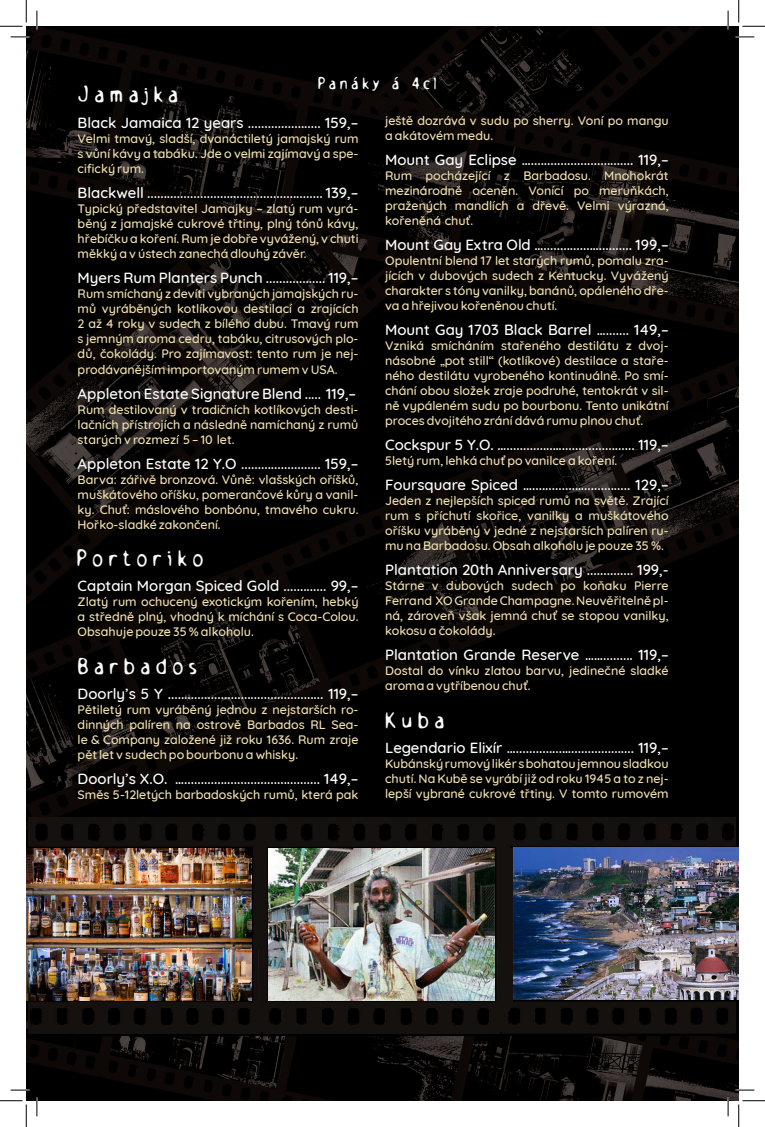
<style>
.page{position:relative;width:765px;height:1127px;background:#fff}
.page>*{position:absolute;margin:0;border:0;box-sizing:border-box;transform-origin:0 0}
.zeme_novy_nadpisy_rumak{font:22.5px "Holstein";letter-spacing:.25em;color:#fafafa}
.t1{font:16.25px "Holstein";letter-spacing:.25em;color:#fdfdfd}
.nadpis_rumak{font:500 15px "Quicksand";color:#fff}
.text_rumak_popis{font:500 15px "Quicksand";color:#fff}
.text_rumak_popis-2{font:500 12.5px/15px "Quicksand";color:#f1e0b0;text-align:justify}
.nadpis_rumak-2{font:500 12.5px/15px "Quicksand";color:#f1e0b0;text-align:justify}
</style>
<div class="page">
<img style="left:26px;top:26px;width:712px;height:1074px">
<img style="left:28px;top:816px;width:707px;height:219px">
<div style="left:504px;top:847px;width:8px;height:160px;background:#15110f"></div>
<img style="left:26px;top:847px;width:225px;height:153px">
<img style="left:513px;top:847px;width:225px;height:152px">
<img style="left:269px;top:847px;width:225px;height:153px">
<svg style="left:11px;top:36px;width:18px;height:2px"></svg>
<svg style="left:735px;top:36px;width:19px;height:2px"></svg>
<svg style="left:11px;top:1088px;width:18px;height:2px"></svg>
<svg style="left:735px;top:1088px;width:19px;height:2px"></svg>
<svg style="left:36px;top:11px;width:2px;height:18px"></svg>
<svg style="left:36px;top:1097px;width:2px;height:18px"></svg>
<svg style="left:727px;top:11px;width:2px;height:18px"></svg>
<svg style="left:727px;top:1097px;width:2px;height:18px"></svg>
<svg style="left:0;top:0;width:27px;height:27px"></svg>
<svg style="left:0;top:1100px;width:27px;height:26px"></svg>
<svg style="left:738px;top:0;width:27px;height:27px"></svg>
<svg style="left:738px;top:1100px;width:27px;height:26px"></svg>
<p class="t1" style="left:318px;top:73px;width:119px">Panáky á 4cl</p>
<p class="zeme_novy_nadpisy_rumak" style="left:78px;top:80px;width:102px">Jamajka</p>
<p class="nadpis_rumak" style="left:78px;top:111px;width:282px">Black Jamaica 12 years ...................... 159,–</p>
<p class="text_rumak_popis-2" style="left:78px;top:130px;width:282px">Velmi tmavý, sladší, dvanáctiletý jamajský rum s vůní kávy a tabáku. Jde o velmi zajímavý a spe&shy;cifický rum.</p>
<p class="nadpis_rumak" style="left:78px;top:181px;width:282px">Blackwell ..................................................... 139,–</p>
<p class="text_rumak_popis-2" style="left:78px;top:200px;width:282px">Typický představitel Jamajky – zlatý rum vyrá&shy;běný z jamajské cukrové třtiny, plný tónů kávy, hřebíčku a koření. Rum je dobře vyvážený, v chuti měkký a v ústech zanechá dlouhý závěr.</p>
<p class="nadpis_rumak" style="left:78px;top:266px;width:282px">Myers Rum Planters Punch .................. 119,–</p>
<p class="text_rumak_popis-2" style="left:78px;top:285px;width:282px">Rum smíchaný z devíti vybraných jamajských ru&shy;mů vyráběných kotlíkovou destilací a zrajících 2 až 4 roky v sudech z bílého dubu. Tmavý rum s jemným aroma cedru, tabáku, citrusových plo&shy;dů, čokolády. Pro zajímavost: tento rum je nej&shy;prodávanějším importovaným rumem v USA.</p>
<p class="text_rumak_popis" style="left:78px;top:381px;width:280px">Appleton Estate Signature Blend ..... 119,–</p>
<p class="text_rumak_popis-2" style="left:78px;top:400px;width:282px">Rum destilovaný v tradičních kotlíkových desti&shy;lačních přístrojích a následně namíchaný z rumů starých v rozmezí 5 – 10 let.</p>
<p class="nadpis_rumak" style="left:78px;top:451px;width:282px">Appleton Estate 12 Y.O ........................ 159,–</p>
<p class="text_rumak_popis-2" style="left:78px;top:470px;width:282px">Barva: zářivě bronzová. Vůně: vlašských oříšků, muškátového oříšku, pomerančové kůry a vanil&shy;ky. Chuť: máslového bonbónu, tmavého cukru.<br>Hořko-sladké zakončení.</p>
<p class="zeme_novy_nadpisy_rumak" style="left:78px;top:544px;width:127px">Portoriko</p>
<p class="nadpis_rumak" style="left:78px;top:573px;width:282px">Captain Morgan Spiced Gold ............. 99,–</p>
<p class="text_rumak_popis-2" style="left:78px;top:593px;width:282px">Zlatý rum ochucený exotickým kořením, hebký a středně plný, vhodný k míchání s Coca-Colou.<br>Obsahuje pouze 35 % alkoholu.</p>
<p class="zeme_novy_nadpisy_rumak" style="left:78px;top:652px;width:121px">Barbados</p>
<p class="nadpis_rumak" style="left:78px;top:681px;width:282px">Doorly’s 5 Y ............................................... 119,–</p>
<p class="text_rumak_popis-2" style="left:78px;top:700px;width:282px">Pětiletý rum vyráběný jednou z nejstarších ro&shy;dinných palíren na ostrově Barbados RL Sea&shy;le &amp; Company založené již roku 1636. Rum zraje pět let v sudech po bourbonu a whisky.</p>
<p class="nadpis_rumak" style="left:78px;top:766px;width:282px">Doorly’s X.O. …......................................... 149,–</p>
<p class="text_rumak_popis-2" style="left:78px;top:785px;width:282px">Směs 5-12letých barbadoských rumů, která pak</p>
<p class="text_rumak_popis-2" style="left:385px;top:112px;width:285px">ještě dozrává v sudu po sherry. Voní po mangu a akátovém medu.</p>
<p class="nadpis_rumak" style="left:385px;top:147px;width:285px">Mount Gay Eclipse …............................... 119,–</p>
<p class="nadpis_rumak-2" style="left:385px;top:167px;width:285px">Rum pocházející z Barbadosu. Mnohokrát mezinárodně oceněn. Vonící po meruňkách, pražených mandlích a dřevě. Velmi výrazná, kořeněná chuť.</p>
<p class="nadpis_rumak" style="left:385px;top:232px;width:285px">Mount Gay Extra Old …..............….......... 199,–</p>
<p class="text_rumak_popis-2" style="left:385px;top:252px;width:285px">Opulentní blend 17 let starých rumů, pomalu zra&shy;jících v dubových sudech z Kentucky. Vyvážený charakter s tóny vanilky, banánů, opáleného dře&shy;va a hřejivou kořeněnou chutí.</p>
<p class="nadpis_rumak" style="left:385px;top:317px;width:285px">Mount Gay 1703 Black Barrel …....... 149,–</p>
<p class="text_rumak_popis-2" style="left:385px;top:337px;width:285px">Vzniká smícháním stařeného destilátu z dvoj&shy;násobné „pot still“ (kotlíkové) destilace a staře&shy;ného destilátu vyrobeného kontinuálně. Po smí&shy;chání obou složek zraje podruhé, tentokrát v sil&shy;ně vypáleném sudu po bourbonu. Tento unikátní proces dvojitého zrání dává rumu plnou chuť.</p>
<p class="nadpis_rumak" style="left:385px;top:432px;width:285px">Cockspur 5 Y.O. …..............…...................... 119,–</p>
<p class="text_rumak_popis-2" style="left:385px;top:452px;width:234px">5letý rum, lehká chuť po vanilce a koření.</p>
<p class="nadpis_rumak" style="left:385px;top:472px;width:285px">Foursquare Spiced ….............….............. 129,–</p>
<p class="text_rumak_popis-2" style="left:385px;top:492px;width:285px">Jeden z nejlepších spiced rumů na světě. Zrající rum s příchutí skořice, vanilky a muškátového oříšku vyráběný v jedné z nejstarších palíren ru&shy;mu na Barbadosu. Obsah alkoholu je pouze 35 %.</p>
<p class="nadpis_rumak" style="left:385px;top:557px;width:285px">Plantation 20th Anniversary .............. 199,-</p>
<p class="text_rumak_popis-2" style="left:385px;top:577px;width:285px">Stárne v dubových sudech po koňaku Pierre Ferrand XO Grande Champagne. Neuvěřitelně pl&shy;ná, zároveň však jemná chuť se stopou vanilky, kokosu a čokolády.</p>
<p class="nadpis_rumak" style="left:385px;top:642px;width:285px">Plantation Grande Reserve ……......... 119,–</p>
<p class="text_rumak_popis-2" style="left:385px;top:662px;width:285px">Dostal do vínku zlatou barvu, jedinečné sladké aroma a vytříbenou chuť.</p>
<p class="zeme_novy_nadpisy_rumak" style="left:385px;top:705px;width:61px">Kuba</p>
<p class="nadpis_rumak" style="left:385px;top:735px;width:285px">Legendario Elixír …..............…................... 119,–</p>
<p class="text_rumak_popis-2" style="left:385px;top:754px;width:285px">Kubánský rumový likér s bohatou jemnou sladkou chutí. Na Kubě se vyrábí již od roku 1945 a to z nej&shy;lepší vybrané cukrové třtiny. V tomto rumovém</p>
</div>
